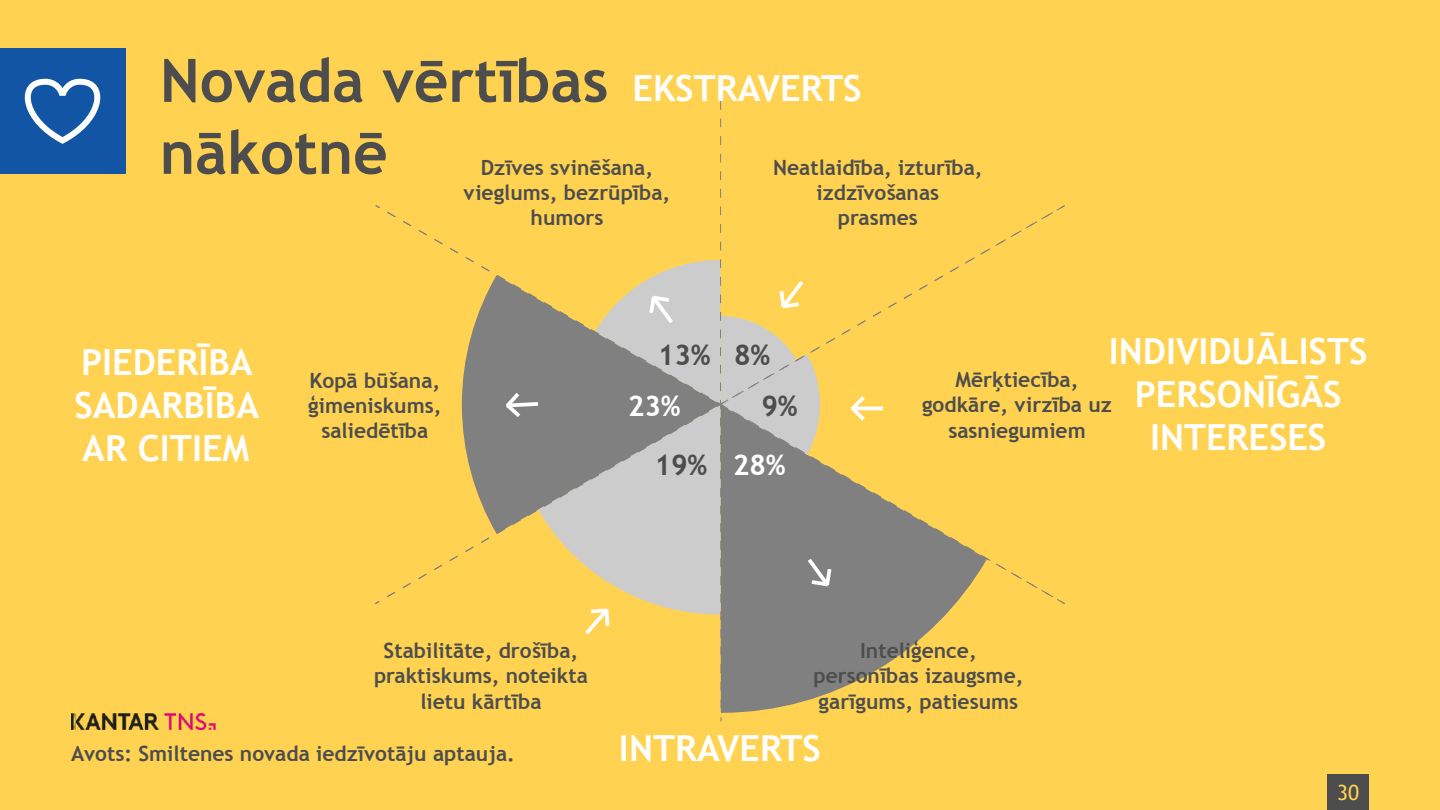
<style>
.page{position:relative;width:1440px;height:810px;background:#ffd351}
.page>*{position:absolute;margin:0;border:0;box-sizing:border-box;transform-origin:0 0}
.t1{font:700 60px/72px "Trebuchet MS";color:#4d4d4d}
.t2{font:700 36px/43.2px "Trebuchet MS";color:#fff}
.t3{font:700 28.5px/59.2px "Trebuchet MS";color:#fff}
.t4{font:700 28.5px/50.6px "Trebuchet MS";color:#4d4d4d}
.t5{font:700 21px/25.2px "Trebuchet MS";color:#4d4d4d;text-align:center}
.t6{font:21px "Trebuchet MS";color:#ffd351}
.s1{color:#4d4d4d}
</style>
<div class="page">
<div style="left:0;top:49px;width:125px;height:125px;background:#1255a4"></div>
<svg style="left:24px;top:78px;width:77px;height:66px"></svg>
<svg style="left:722px;top:605px;width:232px;height:108px"></svg>
<svg style="left:887px;top:501px;width:178px;height:104px"></svg>
<svg style="left:374px;top:205px;width:128px;height:399px"></svg>
<svg style="left:834px;top:311px;width:53px;height:328px"></svg>
<svg style="left:502px;top:101px;width:332px;height:608px"></svg>
<img style="left:71px;top:713px;width:144px;height:17px">
<div style="left:1328px;top:775px;width:41px;height:35px;background:#4d4d4d"></div>
<h1 class="t1" style="left:160px;top:45px;width:450px">Novada vērtības nākotnē</h1>
<h2 class="t2" style="left:633px;top:67px;width:231px">EKSTRAVERTS</h2>
<p class="t5" style="left:464px;top:155px;width:208px">Dzīves svinēšana, vieglums, bezrūpība, humors</p>
<p class="t5" style="left:773px;top:155px;width:211px">Neatlaidība, izturība, izdzīvošanas<br>prasmes</p>
<h2 class="t2" style="left:74px;top:341px;width:186px">PIEDERĪBA<br>SADARBĪBA<br>AR CITIEM</h2>
<h2 class="t2" style="left:1109px;top:330px;width:260px;text-align:center">INDIVIDUĀLISTS<br>PERSONĪGĀS<br>INTERESES</h2>
<h3 class="t4" style="left:658px;top:329px;width:54px">13%</h3>
<h3 class="t3" style="left:654px;top:376px;width:133px;text-indent:-27px">23%<br><span class="s1">19%</span> 28%</h3>
<h3 class="t4" style="left:762px;top:329px;width:38px;text-indent:-28px">8%<br>9%</h3>
<p class="t5" style="left:308px;top:367px;width:135px">Kopā būšana, ģimeniskums, saliedētība</p>
<p class="t5" style="left:922px;top:367px;width:191px">Mērķtiecība, godkāre, virzība uz sasniegumiem</p>
<p class="t5" style="left:374px;top:638px;width:215px">Stabilitāte, drošība, praktiskums, noteikta lietu kārtība</p>
<p class="t5" style="left:71px;top:741px;width:445px">Avots: Smiltenes novada iedzīvotāju aptauja.</p>
<p class="t5" style="left:813px;top:638px;width:212px">Inteliģence, personības izaugsme, garīgums, patiesums</p>
<h2 class="t2" style="left:619px;top:727px;width:204px">INTRAVERTS</h2>
<p class="t6" style="left:1337px;top:780px;width:24px">30</p>
</div>
